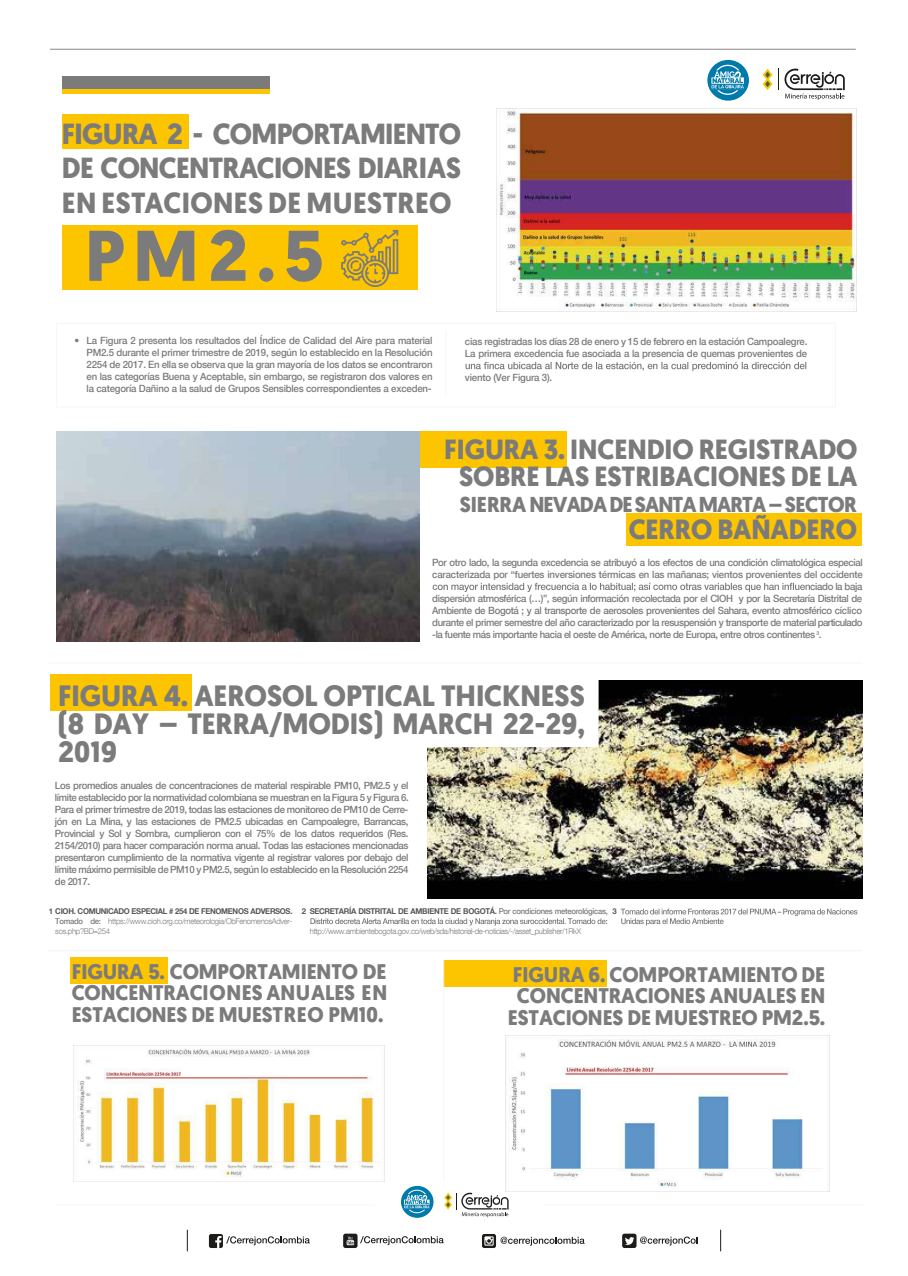
<style>
.page{position:relative;width:908px;height:1276px;background:#fff}
.page>*{position:absolute;margin:0;border:0;box-sizing:border-box;transform-origin:0 0}
.t1{font:700 71.5px "Geomanist";color:#7c7b7b}
.t2{font:700 28.6px/28px "Geomanist";letter-spacing:-.005em;color:#7c7b7b;text-align:justify}
.t3{font:700 28.3px/34.6px "Geomanist";letter-spacing:-.015em;color:#7c7b7b;text-align:justify}
.t4{font:700 27px/26.4px "Geomanist";letter-spacing:-.005em;color:#7c7b7b;text-align:center}
.t5{font:700 21px "Geomanist";letter-spacing:-.045em;color:#7c7b7b}
.t6{font:700 20.6px/21.8px "Geomanist";letter-spacing:-.005em;color:#7c7b7b;text-align:justify}
.t7{font:500 10px/12px "Helvetica Neue LT Com";letter-spacing:-.04em;color:#7c7b7b;text-align:justify;scale:.96 1}
.t8{font:500 10px/12px "Helvetica Neue LT Com";letter-spacing:-.02em;color:#7c7b7b;scale:.96 1}
.t9{font:300 8px/9.6px "Helvetica Neue LT Com";letter-spacing:-.04em;color:#7c7b7b;scale:.96 1}
.t10{font:700 8px "Helvetica Neue LT Com";letter-spacing:-.04em;color:#575756;scale:.96 1}
.s1{font-weight:500}
.s2{font-weight:500;color:#7c7b7b}
</style>
<div class="page">
<div style="left:62px;top:76px;width:208px;height:14px;background:#7c7b7b"></div>
<hr style="left:62px;top:90px;width:208px;height:4px;background:#fdc500">
<svg style="left:762px;top:69px;width:10px;height:21px"></svg>
<svg style="left:778px;top:69px;width:66px;height:31px"></svg>
<svg style="left:707px;top:60px;width:41px;height:41px"></svg>
<hr style="left:50px;top:49px;width:805px;height:1px;background:#878787">
<div style="left:62px;top:114px;width:126px;height:35px;background:#fdc500"></div>
<div style="left:62px;top:225px;width:355px;height:65px;background:#fdc500"></div>
<svg style="left:341px;top:230px;width:57px;height:57px"></svg>
<hr style="left:445px;top:330px;width:1px;height:65px;background:#f6f6f6">
<div style="left:195px;top:431px;width:371px;height:37px;background:#fdc500"></div>
<div style="left:626px;top:512px;width:235px;height:33px;background:#fdc500"></div>
<svg style="left:444px;top:1192px;width:64px;height:25px"></svg>
<svg style="left:401px;top:1186px;width:32px;height:31px"></svg>
<hr style="left:543px;top:1204px;width:321px;height:1px;background:#f6f6f6">
<hr style="left:57px;top:1204px;width:317px;height:1px;background:#f6f6f6">
<svg style="left:622px;top:1233px;width:75px;height:15px"></svg>
<svg style="left:482px;top:1234px;width:102px;height:14px"></svg>
<svg style="left:209px;top:1234px;width:100px;height:14px"></svg>
<svg style="left:343px;top:1233px;width:100px;height:15px"></svg>
<svg style="left:187px;top:1229px;width:1px;height:22px"></svg>
<svg style="left:720px;top:1229px;width:1px;height:22px"></svg>
<img style="left:496px;top:109px;width:360px;height:203px">
<svg style="left:465px;top:362px;width:341px;height:9px"></svg>
<svg style="left:432px;top:582px;width:377px;height:10px"></svg>
<img style="left:57px;top:431px;width:362px;height:211px">
<img style="left:427px;top:681px;width:434px;height:217px">
<hr style="left:49px;top:663px;width:812px;height:1px;background:#f6f6f6">
<svg style="left:191px;top:674px;width:407px;height:98px"></svg>
<div style="left:50px;top:674px;width:141px;height:37px;background:#fdc500"></div>
<div style="left:71px;top:957px;width:97px;height:26px;background:#fdc500"></div>
<div style="left:443px;top:960px;width:163px;height:26px;background:#fdc500"></div>
<svg style="left:620px;top:908px;width:237px;height:17px"></svg>
<svg style="left:310px;top:918px;width:297px;height:7px"></svg>
<hr style="left:49px;top:950px;width:812px;height:1px;background:#f6f6f6">
<img style="left:74px;top:1045px;width:310px;height:132px">
<img style="left:505px;top:1035px;width:324px;height:157px">
<hr style="left:443px;top:960px;width:1px;height:221px;background:#f6f6f6">
<h3 class="t3" style="left:62px;top:117px;width:400px">FIGURA 2 - COMPORTAMIENTO DE CONCENTRACIONES DIARIAS EN ESTACIONES DE MUESTREO</h3>
<h1 class="t1" style="left:85px;top:208px;width:240px">PM2.5</h1>
<p class="t7" style="left:74px;top:334px;width:7px">•</p>
<p class="t7" style="left:86px;top:335px;width:362px">La Figura 2 presenta los resultados del Índice de Calidad del Aire para material PM2.5 durante el primer trimestre de 2019, según lo establecido en la Resolución 2254 de 2017. En ella se observa que la gran mayoría de los datos se encontraron en las categorías Buena y Aceptable, sin embargo, se registraron dos valores en la categoría Dañino a la salud de Grupos Sensibles correspondientes a exceden-</p>
<p class="t8" style="left:464px;top:335px;width:358px">cias registradas los días 28 de enero y 15 de febrero en la estación Campoalegre.<br>La primera excedencia fue asociada a la presencia de quemas provenientes de</p>
<p class="t8" style="left:464px;top:371px;width:92px">viento (Ver Figura 3).</p>
<h3 class="t4" style="left:444px;top:437px;width:414px">FIGURA 3. INCENDIO REGISTRADO<br>SOBRE LAS ESTRIBACIONES DE LA</h3>
<h3 class="t5" style="left:459px;top:491px;width:398px">SIERRA NEVADADE SANTA MARTA– SECTOR</h3>
<h3 class="t4" style="left:628px;top:516px;width:230px">CERRO BAÑADERO</h3>
<p class="t7" style="left:432px;top:556px;width:449px">Por otro lado, la segunda excedencia se atribuyó a los efectos de una condición climatológica especial</p>
<p class="t8" style="left:432px;top:568px;width:449px">caracterizada por “fuertes inversiones térmicas en las mañanas; vientos provenientes del occidente</p>
<p class="t7" style="left:809px;top:580px;width:56px">ciado la baja</p>
<p class="t7" style="left:432px;top:592px;width:449px">dispersión atmosférica (…)”, según información recolectada por el CIOH y por la Secretaría Distrital de</p>
<p class="t7" style="left:432px;top:604px;width:449px">Ambiente de Bogotá ; y al transporte de aerosoles provenientes del Sahara, evento atmosférico cíclico</p>
<p class="t7" style="left:432px;top:616px;width:449px">durante el primer semestre del año caracterizado por la resuspensión y transporte de material particulado</p>
<p class="t7" style="left:432px;top:628px;width:406px">-la fuente más importante hacia el oeste de América, norte de Europa, entre otros continentes .<sup>3</sup></p>
<h2 class="t2" style="left:58px;top:682px;width:528px">FIGURA 4. AEROSOL OPTICAL THICKNESS (8 DAY – TERRA/MODIS) MARCH 22-29, 2019</h2>
<p class="t7" style="left:55px;top:779px;width:370px">Los promedios anuales de concentraciones de material respirable PM10, PM2.5 y el límite establecido por la normatividad colombiana se muestran en la Figura 5 y Figura 6.<br>Para el primer trimestre de 2019, todas las estaciones de monitoreo de PM10 de Cerre&shy;jón en La Mina, y las estaciones de PM2.5 ubicadas en Campoalegre, Barrancas, Provincial y Sol y Sombra, cumplieron con el 75% de los datos requeridos (Res.<br>2154/2010) para hacer comparación norma anual. Todas las estaciones mencionadas presentaron cumplimiento de la normativa vigente al registrar valores por debajo del límite máximo permisible de PM10 y PM2.5, según lo establecido en la Resolución 2254 de 2017.</p>
<p class="t9" style="left:55px;top:916px;width:248px"><span class="s1">Tomado de:</span> https://www.cioh.org.co/meteorologia/ObFenomenosAdver&shy;sos.php?BD=254</p>
<p class="t10" style="left:310px;top:906px;width:312px">SECRETARÍA DISTRITAL DE AMBIENTE DE BOGOTÁ. <span class="s2">Por condiciones meteorológicas,</span></p>
<p class="t9" style="left:310px;top:925px;width:284px">http://www.ambientebogota.gov.co/web/sda/historial-de-noticias/-/asset_publisher/1RkX</p>
<h3 class="t6" style="left:72px;top:960px;width:317px">FIGURA 5. COMPORTAMIENTO DE CONCENTRACIONES ANUALES EN ESTACIONES DE MUESTREO PM10.</h3>
<h3 class="t6" style="left:507px;top:963px;width:319px;text-align:center">FIGURA 6. COMPORTAMIENTO DE<br>CONCENTRACIONES ANUALES EN<br>ESTACIONES DE MUESTREO PM2.5.</h3>
<p class="t10" style="left:49px;top:906px;width:255px">1 CIOH. COMUNICADO ESPECIAL # 254 DE FENOMENOS ADVERSOS.</p>
<p class="t10" style="left:302px;top:906px;width:6px">2</p>
<p class="t10" style="left:612px;top:906px;width:6px">3</p>
</div>
